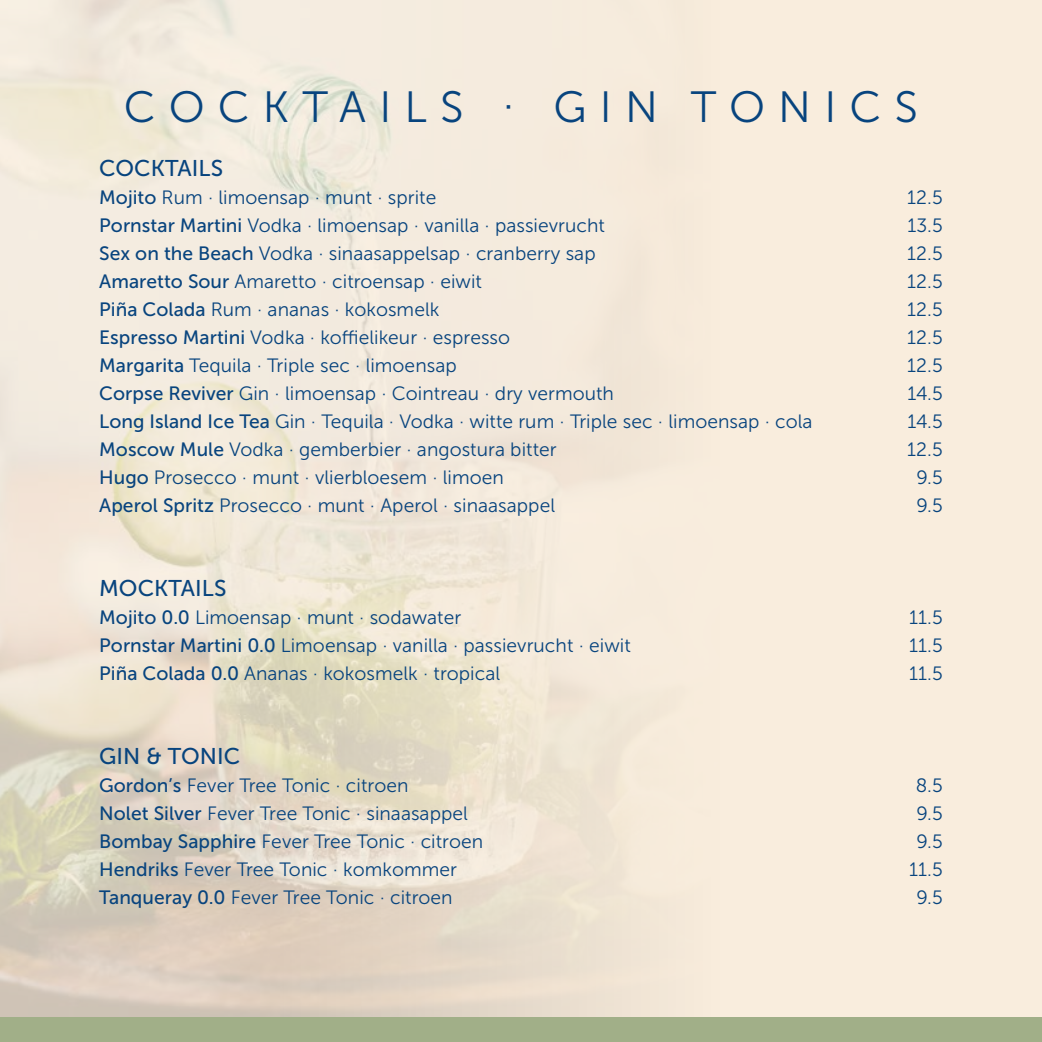
<style>
.page{position:relative;width:1042px;height:1042px;background:#f9eddd}
.page>*{position:absolute;margin:0;border:0;box-sizing:border-box;transform-origin:0 0}
.t1{font:43.75px "Museo Sans 300";letter-spacing:.3em;color:#08447e}
.t2{font:22.75px "Museo Sans 500";color:#08447e}
.t3{font:19.25px "Museo Sans 300";color:#08447e}
.s1{font-family:"Museo Sans 500"}
</style>
<div class="page">
<img style="left:0;top:0;width:622px;height:1017px">
<div style="left:0;top:1017px;width:1042px;height:25px;background:#a1af88"></div>
<h1 class="t1" style="left:124px;top:83px;width:795px">COCKTAILS · GIN TONICS</h1>
<p class="t2" style="left:99px;top:156px;width:125px">COCKTAILS</p>
<p class="t3" style="left:99px;top:187px;width:339px"><span class="s1">Mojito</span> Rum · limoensap · munt · sprite</p>
<p class="t3" style="left:907px;top:187px;width:37px">12.5</p>
<p class="t3" style="left:99px;top:215px;width:507px"><span class="s1">Pornstar Martini</span> Vodka · limoensap · vanilla · passievrucht</p>
<p class="t3" style="left:907px;top:215px;width:37px">13.5</p>
<p class="t3" style="left:99px;top:243px;width:498px"><span class="s1">Sex on the Beach</span> Vodka · sinaasappelsap · cranberry sap</p>
<p class="t3" style="left:907px;top:243px;width:37px">12.5</p>
<p class="t3" style="left:99px;top:271px;width:384px"><span class="s1">Amaretto Sour</span> Amaretto · citroensap · eiwit</p>
<p class="t3" style="left:907px;top:271px;width:37px">12.5</p>
<p class="t3" style="left:99px;top:299px;width:342px"><span class="s1">Piña Colada</span> Rum · ananas · kokosmelk</p>
<p class="t3" style="left:907px;top:299px;width:37px">12.5</p>
<p class="t3" style="left:99px;top:327px;width:412px"><span class="s1">Espresso Martini</span> Vodka · koffielikeur · espresso</p>
<p class="t3" style="left:907px;top:327px;width:37px">12.5</p>
<p class="t3" style="left:99px;top:355px;width:359px"><span class="s1">Margarita</span> Tequila · Triple sec · limoensap</p>
<p class="t3" style="left:907px;top:355px;width:37px">12.5</p>
<p class="t3" style="left:99px;top:383px;width:516px"><span class="s1">Corpse Reviver</span> Gin · limoensap · Cointreau · dry vermouth</p>
<p class="t3" style="left:907px;top:383px;width:37px">14.5</p>
<p class="t3" style="left:99px;top:411px;width:715px"><span class="s1">Long Island Ice Tea</span> Gin · Tequila · Vodka · witte rum · Triple sec · limoensap · cola</p>
<p class="t3" style="left:907px;top:411px;width:37px">14.5</p>
<p class="t3" style="left:99px;top:439px;width:459px"><span class="s1">Moscow Mule</span> Vodka · gemberbier · angostura bitter</p>
<p class="t3" style="left:907px;top:439px;width:37px">12.5</p>
<p class="t3" style="left:99px;top:467px;width:406px"><span class="s1">Hugo</span> Prosecco · munt · vlierbloesem · limoen</p>
<p class="t3" style="left:916px;top:467px;width:28px">9.5</p>
<p class="t3" style="left:99px;top:495px;width:457px"><span class="s1">Aperol Spritz</span> Prosecco · munt · Aperol · sinaasappel</p>
<p class="t3" style="left:916px;top:495px;width:28px">9.5</p>
<p class="t2" style="left:99px;top:576px;width:129px">MOCKTAILS</p>
<p class="t3" style="left:99px;top:607px;width:363px"><span class="s1">Mojito 0.0</span> Limoensap · munt · sodawater</p>
<p class="t3" style="left:909px;top:607px;width:35px">11.5</p>
<p class="t3" style="left:99px;top:635px;width:533px"><span class="s1">Pornstar Martini 0.0</span> Limoensap · vanilla · passievrucht · eiwit</p>
<p class="t3" style="left:909px;top:635px;width:35px">11.5</p>
<p class="t3" style="left:99px;top:663px;width:402px"><span class="s1">Piña Colada 0.0</span> Ananas · kokosmelk · tropical</p>
<p class="t3" style="left:909px;top:663px;width:35px">11.5</p>
<p class="t2" style="left:99px;top:744px;width:143px">GIN &amp; TONIC</p>
<p class="t3" style="left:99px;top:775px;width:311px"><span class="s1">Gordon’s</span> Fever Tree Tonic · citroen</p>
<p class="t3" style="left:916px;top:775px;width:28px">8.5</p>
<p class="t3" style="left:99px;top:803px;width:370px"><span class="s1">Nolet Silver</span> Fever Tree Tonic · sinaasappel</p>
<p class="t3" style="left:916px;top:803px;width:28px">9.5</p>
<p class="t3" style="left:99px;top:831px;width:385px"><span class="s1">Bombay Sapphire</span> Fever Tree Tonic · citroen</p>
<p class="t3" style="left:916px;top:831px;width:28px">9.5</p>
<p class="t3" style="left:99px;top:859px;width:359px"><span class="s1">Hendriks</span> Fever Tree Tonic · komkommer</p>
<p class="t3" style="left:909px;top:859px;width:35px">11.5</p>
<p class="t3" style="left:99px;top:887px;width:355px"><span class="s1">Tanqueray 0.0</span> Fever Tree Tonic · citroen</p>
<p class="t3" style="left:916px;top:887px;width:28px">9.5</p>
</div>
